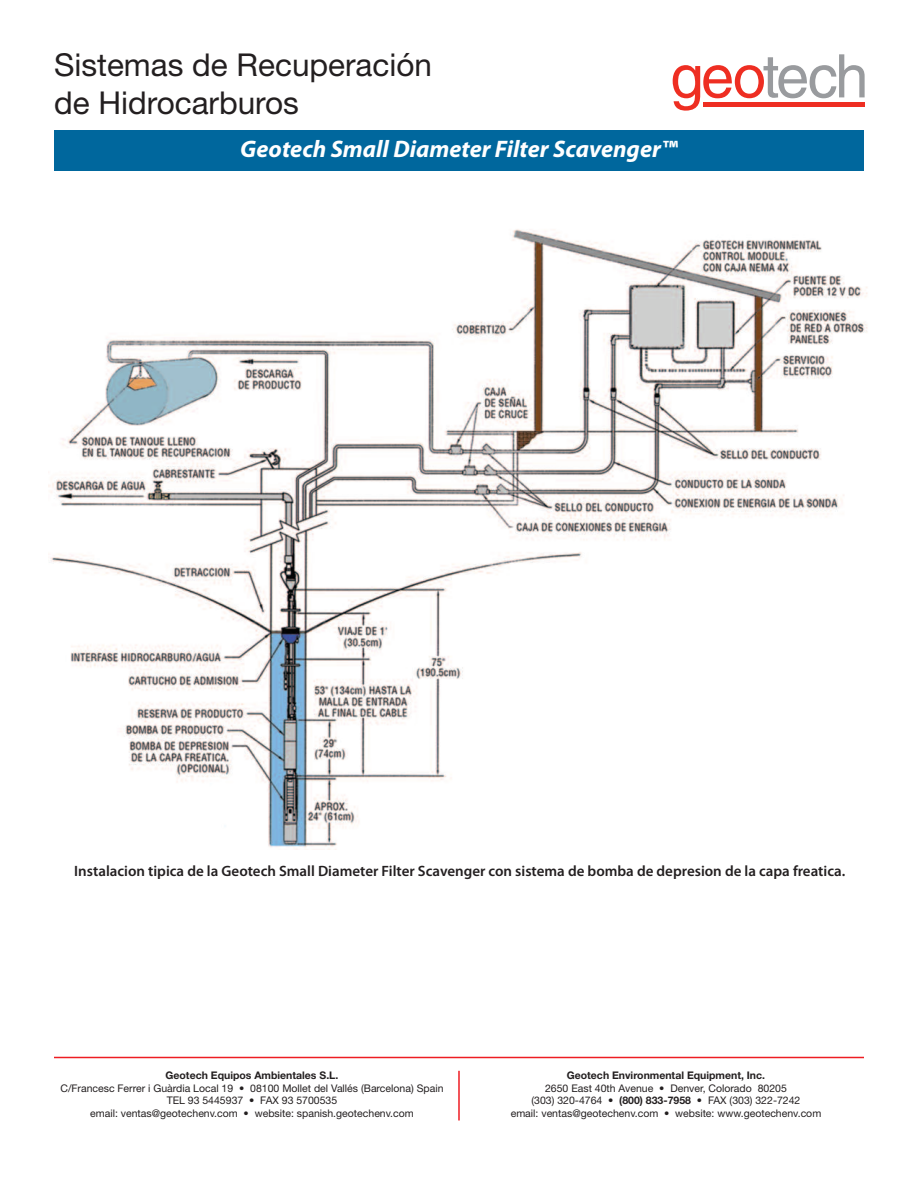
<style>
.page{position:relative;width:918px;height:1188px;background:#fff}
.page>*{position:absolute;margin:0;border:0;box-sizing:border-box;transform-origin:0 0}
.t1{font:31.5px/37.8px "Helvetica Neue";color:#231f20}
.t2{font:italic 700 24px "Myriad Pro";color:#fff}
.t3{font:600 15px "Myriad Pro";color:#231f20}
.t4{font:10.5px/12.6px "Helvetica Neue";color:#231f20;text-align:center}
.t5{font:700 10.5px "Helvetica Neue";color:#231f20}
.s1{font-weight:700}
</style>
<div class="page">
<div style="left:54px;top:130px;width:810px;height:41px;background:#00679d"></div>
<hr style="left:54px;top:1057px;width:810px;height:1px;background:#ee1d23">
<svg style="left:673px;top:54px;width:192px;height:57px"></svg>
<div style="left:704px;top:102px;width:161px;height:5px;background:#ee2e22"></div>
<hr style="left:458px;top:1071px;width:2px;height:49px;background:#ee1d23">
<img style="left:49px;top:229px;width:819px;height:621px">
<h1 class="t1" style="left:54px;top:49px;width:380px">Sistemas de Recuperación de Hidrocarburos</h1>
<h2 class="t2" style="left:240px;top:140px;width:439px">Geotech Small Diameter Filter Scavenger™</h2>
<h3 class="t3" style="left:74px;top:866px;width:773px">Instalacion tipica de la Geotech Small Diameter Filter Scavenger con sistema de bomba de depresion de la capa freatica.</h3>
<p class="t5" style="left:166px;top:1071px;width:174px">Geotech Equipos Ambientales S.L.</p>
<p class="t4" style="left:60px;top:1083px;width:385px">C/Francesc Ferrer i Guàrdia Local 19 • 08100 Mollet del Vallés (Barcelona) Spain<br>TEL 93 5445937 • FAX 93 5700535<br>email: ventas@geotechenv.com • website: spanish.geotechenv.com</p>
<p class="t5" style="left:567px;top:1071px;width:200px">Geotech Environmental Equipment, Inc.</p>
<p class="t4" style="left:511px;top:1083px;width:312px">2650 East 40th Avenue • Denver, Colorado 80205<br>(303) 320-4764 • <span class="s1">(800) 833-7958</span> • FAX (303) 322-7242<br>email: ventas@geotechenv.com • website: www.geotechenv.com</p>
</div>
